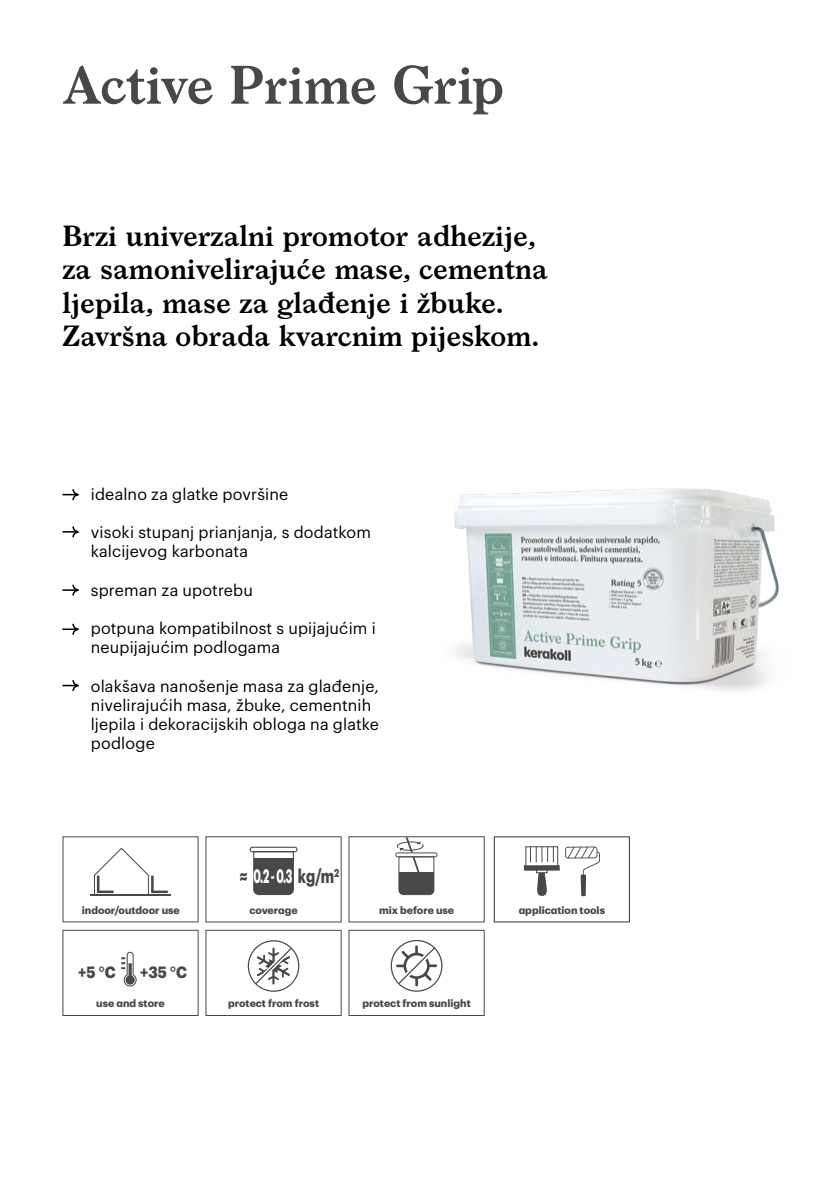
<style>
.page{position:relative;width:840px;height:1191px;background:#fff}
.page>*{position:absolute;margin:0;border:0;box-sizing:border-box;transform-origin:0 0}
.t1{font:600 52px "Larish Neue";letter-spacing:-.01em;color:#474949}
.t2{font:600 28px/33.6px "Larish Neue";color:#000}
.t3{font:700 19.2px "Graphik";color:#fff;scale:.53 1}
.t4{font:16px/19.2px "Graphik";letter-spacing:.01em;color:#000}
.t5{font:700 16px "Graphik";color:#474949;scale:.9 1}
.t6{font:700 10.4px "Graphik";color:#474949}
.s1{color:#474949}
</style>
<div class="page">
<img style="left:454px;top:488px;width:325px;height:203px">
<svg style="left:62px;top:489px;width:17px;height:12px"></svg>
<svg style="left:62px;top:526px;width:17px;height:12px"></svg>
<svg style="left:62px;top:623px;width:17px;height:12px"></svg>
<svg style="left:62px;top:584px;width:17px;height:12px"></svg>
<svg style="left:62px;top:680px;width:17px;height:11px"></svg>
<svg style="left:94px;top:847px;width:74px;height:48px"></svg>
<hr style="left:90px;top:895px;width:81px;height:1px;background:#474949">
<div style="left:205px;top:836px;width:136px;height:86px;border:1px solid #474949"></div>
<svg style="left:249px;top:846px;width:48px;height:6px"></svg>
<svg style="left:253px;top:851px;width:41px;height:44px;background:#5f6161"></svg>
<hr style="left:253px;top:858px;width:40px;height:1px;background:#474949">
<svg style="left:395px;top:852px;width:42px;height:5px"></svg>
<svg style="left:397px;top:836px;width:37px;height:59px"></svg>
<div style="left:493px;top:836px;width:136px;height:86px;border:1px solid #474949"></div>
<svg style="left:565px;top:846px;width:34px;height:50px"></svg>
<svg style="left:536px;top:873px;width:10px;height:23px"></svg>
<hr style="left:536px;top:868px;width:11px;height:4px;background:#878989">
<div style="left:536px;top:868px;width:11px;height:5px;border:1px solid #474949"></div>
<div style="left:525px;top:846px;width:33px;height:22px;border:1px solid #474949"></div>
<svg style="left:530px;top:846px;width:23px;height:16px"></svg>
<div style="left:523px;top:865px;width:36px;height:5px;background:#474949"></div>
<div style="left:62px;top:929px;width:136px;height:87px;border:1px solid #474949"></div>
<svg style="left:121px;top:951px;width:16px;height:36px"></svg>
<div style="left:205px;top:929px;width:136px;height:87px;border:1px solid #474949"></div>
<svg style="left:247px;top:940px;width:52px;height:51px"></svg>
<div style="left:348px;top:929px;width:136px;height:87px;border:1px solid #474949"></div>
<svg style="left:390px;top:940px;width:52px;height:51px"></svg>
<h1 class="t1" style="left:62px;top:45px;width:443px">Active Prime Grip</h1>
<h2 class="t2" style="left:62px;top:216px;width:486px">Brzi univerzalni promotor adhezije, za samonivelirajuće mase, cementna ljepila, mase za glađenje i žbuke.<br>Završna obrada kvarcnim pijeskom.</h2>
<p class="t4" style="left:91px;top:483px;width:199px">idealno za glatke površine</p>
<p class="t4" style="left:91px;top:521px;width:281px">visoki stupanj prianjanja, s dodatkom kalcijevog karbonata</p>
<p class="t4" style="left:91px;top:579px;width:164px">spreman za upotrebu</p>
<p class="t4" style="left:91px;top:617px;width:286px">potpuna kompatibilnost s upijajućim i neupijajućim podlogama</p>
<p class="t4" style="left:91px;top:675px;width:289px">olakšava nanošenje masa za glađenje, nivelirajućih masa, žbuke, cementnih ljepila i dekoracijskih obloga na glatke podloge</p>
<p class="t3" style="left:239px;top:861px;width:190px"><span class="s1">≈</span> 0.2 - 0.3 <span class="s1">kg/m</span><sup>2</sup></p>
<p class="t6" style="left:82px;top:901px;width:100px">indoor/outdoor use</p>
<p class="t6" style="left:249px;top:901px;width:50px">coverage</p>
<p class="t5" style="left:78px;top:960px;width:43px">+5 °C</p>
<p class="t5" style="left:140px;top:960px;width:54px">+35 °C</p>
<p class="t6" style="left:379px;top:901px;width:76px">mix before use</p>
<p class="t6" style="left:518px;top:901px;width:88px">application tools</p>
<p class="t6" style="left:96px;top:995px;width:70px">use and store</p>
<p class="t6" style="left:228px;top:995px;width:92px">protect from frost</p>
<p class="t6" style="left:362px;top:995px;width:110px">protect from sunlight</p>
</div>
